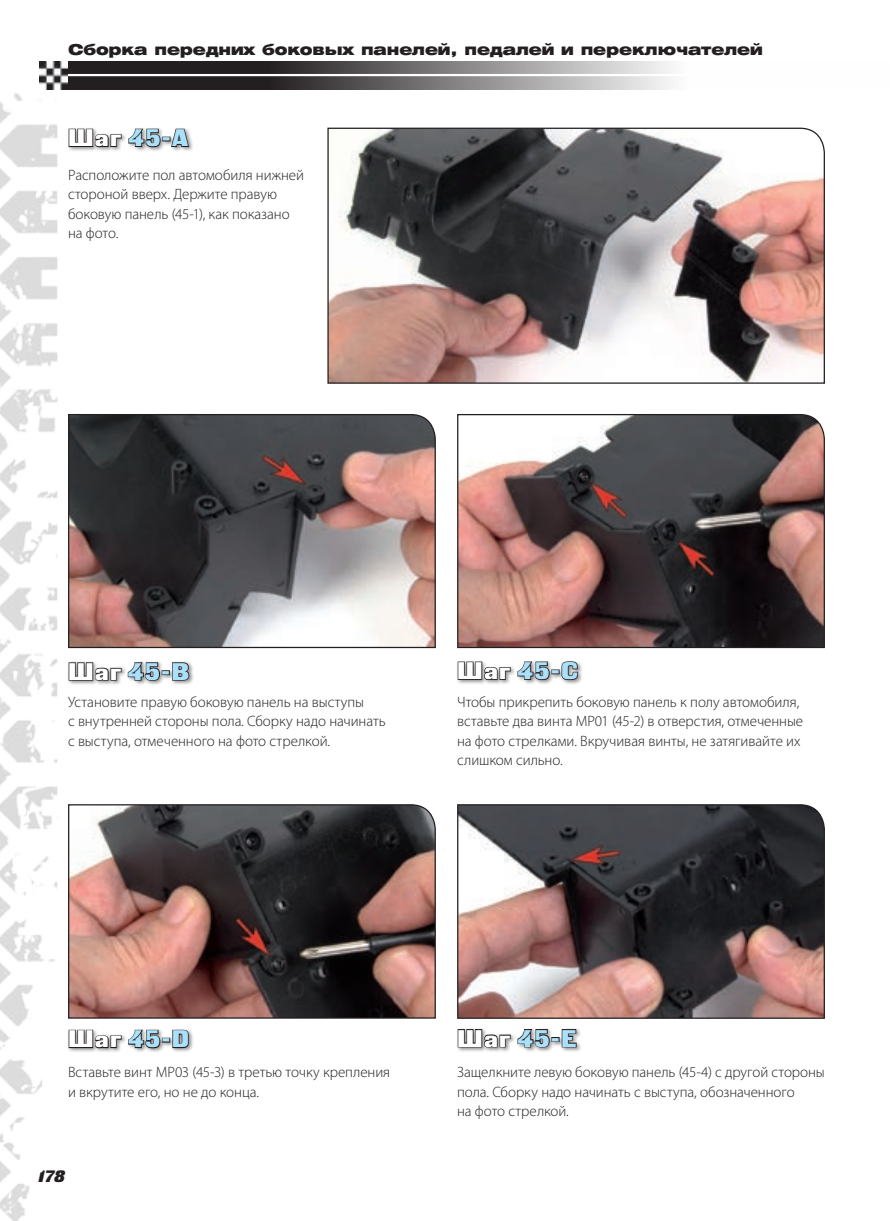
<style>
.page{position:relative;width:893px;height:1221px;background:#fff}
.page>*{position:absolute;margin:0;border:0;box-sizing:border-box;transform-origin:0 0}
.t1{font:24px "Black Grotesk C";letter-spacing:.05em;color:#aae0f9}
.t2{font:italic 16.5px "Black Grotesk C";color:#231f20}
.t3{font:300 15px/19.5px "Myriad Pro";letter-spacing:-.005em;color:#231f20}
.t4{font:15px "Helios Ext Black C";letter-spacing:-.01em;color:#231f20}
.s1{color:#fff}
</style>
<div class="page">
<img style="left:0;top:89px;width:98px;height:1131px">
<svg style="left:68px;top:61px;width:603px;height:28px"></svg>
<hr style="left:64px;top:74px;width:827px;height:2px;background:#fff">
<img style="left:40px;top:61px;width:28px;height:28px">
<div style="left:67px;top:127px;width:127px;height:25px;background:#231f20;opacity:.5"></div>
<svg style="left:68px;top:128px;width:54px;height:20px"></svg>
<svg style="left:128px;top:128px;width:62px;height:20px"></svg>
<div style="left:456px;top:659px;width:127px;height:26px;background:#231f20;opacity:.5"></div>
<svg style="left:457px;top:660px;width:54px;height:21px"></svg>
<svg style="left:517px;top:660px;width:34px;height:21px"></svg>
<div style="left:551px;top:669px;width:9px;height:5px;border:2px solid #231f20"></div>
<svg style="left:560px;top:660px;width:19px;height:21px"></svg>
<div style="left:456px;top:1026px;width:126px;height:26px;background:#231f20;opacity:.5"></div>
<svg style="left:457px;top:1028px;width:54px;height:20px"></svg>
<svg style="left:517px;top:1028px;width:34px;height:20px"></svg>
<div style="left:551px;top:1036px;width:9px;height:5px;border:2px solid #231f20"></div>
<svg style="left:561px;top:1028px;width:16px;height:20px"></svg>
<div style="left:67px;top:660px;width:128px;height:25px;background:#231f20;opacity:.5"></div>
<svg style="left:68px;top:661px;width:93px;height:21px"></svg>
<div style="left:162px;top:670px;width:8px;height:5px;border:2px solid #231f20"></div>
<svg style="left:171px;top:661px;width:19px;height:20px"></svg>
<div style="left:67px;top:1027px;width:127px;height:26px;background:#231f20;opacity:.5"></div>
<svg style="left:68px;top:1028px;width:94px;height:21px"></svg>
<div style="left:162px;top:1037px;width:8px;height:5px;border:2px solid #231f20"></div>
<svg style="left:172px;top:1028px;width:18px;height:20px"></svg>
<svg style="left:327px;top:127px;width:498px;height:257px"></svg>
<svg style="left:457px;top:414px;width:368px;height:234px"></svg>
<svg style="left:457px;top:804px;width:368px;height:215px"></svg>
<svg style="left:67px;top:803px;width:369px;height:216px"></svg>
<svg style="left:67px;top:413px;width:369px;height:235px"></svg>
<p class="t4" style="left:68px;top:40px;width:696px">Сборка передних боковых панелей, педалей и переключателей</p>
<h1 class="t1" style="left:68px;top:124px;width:121px"><span class="s1">Шаг</span> 45-A</h1>
<p class="t3" style="left:68px;top:165px;width:237px">Расположите пол автомобиля нижней стороной вверх. Держите правую боковую панель (45-1), как показано на фото.</p>
<h1 class="t1" style="left:68px;top:657px;width:123px"><span class="s1">Шаг</span> 45-B</h1>
<p class="t3" style="left:68px;top:691px;width:319px">Установите правую боковую панель на выступы<br>с внутренней стороны пола. Сборку надо начинать с выступа, отмеченного на фото стрелкой.</p>
<h1 class="t1" style="left:457px;top:656px;width:123px"><span class="s1">Шаг</span> 45-С</h1>
<p class="t3" style="left:457px;top:691px;width:348px">Чтобы прикрепить боковую панель к полу автомобиля, вставьте два винта MP01 (45-2) в отверстия, отмеченные на фото стрелками. Вкручивая винты, не затягивайте их слишком сильно.</p>
<h1 class="t1" style="left:68px;top:1024px;width:123px"><span class="s1">Шаг</span> 45-D</h1>
<p class="t3" style="left:68px;top:1062px;width:324px">Вставьте винт MP03 (45-3) в третью точку крепления и вкрутите его, но не до конца.</p>
<p class="t2" style="left:38px;top:1166px;width:28px">178</p>
<h1 class="t1" style="left:457px;top:1023px;width:121px"><span class="s1">Шаг</span> 45-E</h1>
<p class="t3" style="left:457px;top:1062px;width:369px">Защелкните левую боковую панель (45-4) с другой стороны пола. Сборку надо начинать с выступа, обозначенного<br>на фото стрелкой.</p>
</div>
